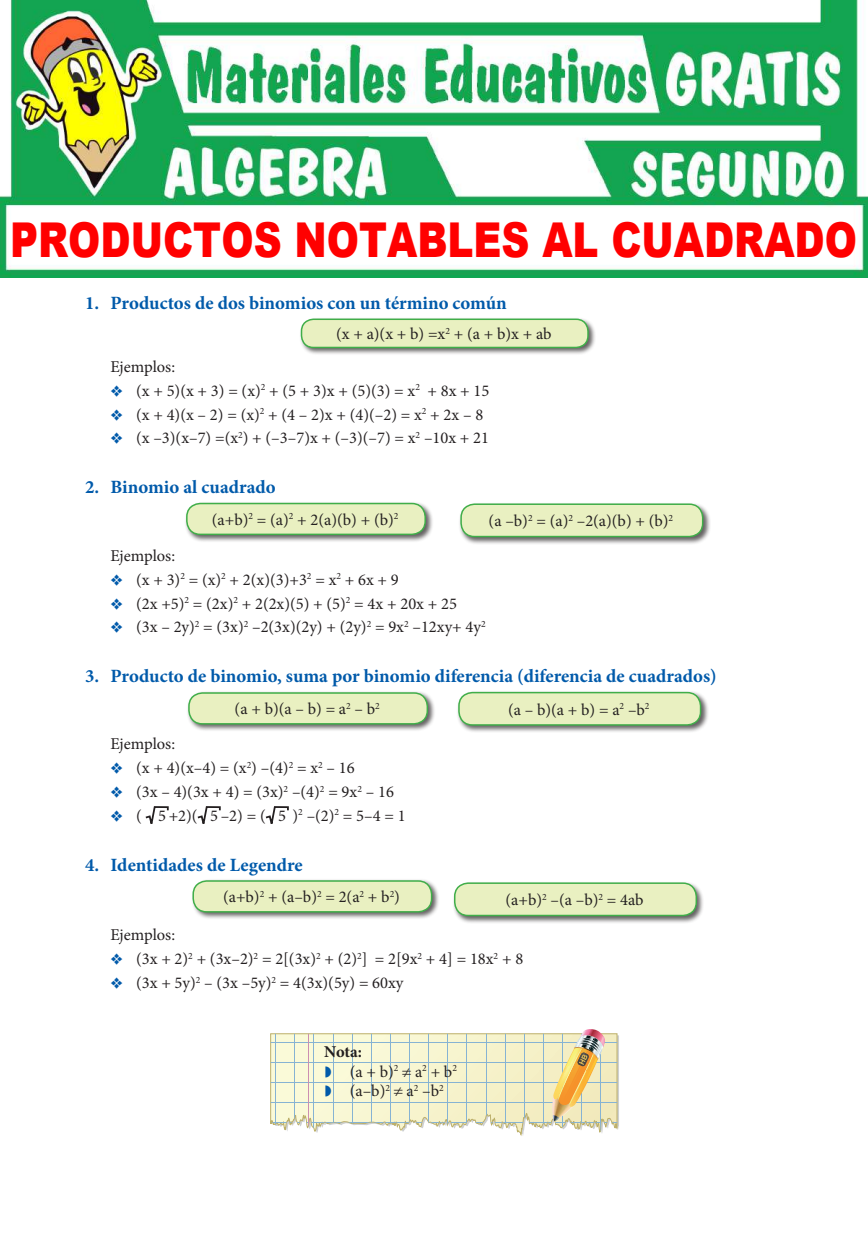
<style>
.page{position:relative;width:868px;height:1234px;background:#fff}
.page>*{position:absolute;margin:0;border:0;box-sizing:border-box;transform-origin:0 0}
.t1{font:900 48px "Arial";color:#f00;scale:.81 1}
.t2{font:700 18.75px "Minion Pro";color:#015aaa}
.t3{font:16.5px/23.7px "Minion Pro";color:#231f20}
.s1{font-weight:700}
</style>
<div class="page">
<div style="left:299px;top:317px;width:297px;height:38px;background:#231f20;opacity:.7"></div>
<div style="left:301px;top:319px;width:287px;height:28px;background:#e9f0c1;border-radius:12px"></div>
<div style="left:301px;top:318px;width:287px;height:30px;border:2px solid #40ae49;border-radius:12px"></div>
<div style="left:184px;top:501px;width:249px;height:41px;background:#231f20;opacity:.7"></div>
<div style="left:187px;top:503px;width:238px;height:31px;background:#e9f0c1;border-radius:13px"></div>
<div style="left:186px;top:502px;width:240px;height:33px;border:2px solid #40ae49;border-radius:13px"></div>
<div style="left:458px;top:501px;width:253px;height:44px;background:#231f20;opacity:.7"></div>
<div style="left:461px;top:504px;width:241px;height:32px;background:#e9f0c1;border-radius:13px"></div>
<div style="left:460px;top:503px;width:243px;height:34px;border:2px solid #40ae49;border-radius:13px"></div>
<div style="left:186px;top:690px;width:249px;height:42px;background:#231f20;opacity:.7"></div>
<div style="left:189px;top:692px;width:238px;height:31px;background:#e9f0c1;border-radius:13px"></div>
<div style="left:188px;top:692px;width:240px;height:32px;border:2px solid #40ae49;border-radius:13px"></div>
<div style="left:456px;top:690px;width:252px;height:43px;background:#231f20;opacity:.7"></div>
<div style="left:459px;top:692px;width:241px;height:32px;background:#e9f0c1;border-radius:13px"></div>
<div style="left:458px;top:691px;width:243px;height:34px;border:2px solid #40ae49;border-radius:13px"></div>
<svg style="left:145px;top:806px;width:24px;height:18px"></svg>
<svg style="left:197px;top:806px;width:24px;height:18px"></svg>
<svg style="left:265px;top:806px;width:24px;height:18px"></svg>
<div style="left:191px;top:878px;width:249px;height:41px;background:#231f20;opacity:.7"></div>
<div style="left:193px;top:880px;width:238px;height:31px;background:#e9f0c1;border-radius:13px"></div>
<div style="left:192px;top:880px;width:240px;height:32px;border:2px solid #40ae49;border-radius:13px"></div>
<div style="left:452px;top:880px;width:252px;height:43px;background:#231f20;opacity:.7"></div>
<div style="left:454px;top:883px;width:242px;height:32px;background:#e9f0c1;border-radius:13px"></div>
<div style="left:454px;top:882px;width:243px;height:34px;border:2px solid #40ae49;border-radius:13px"></div>
<img style="left:0;top:0;width:867px;height:278px">
<svg style="left:270px;top:1029px;width:349px;height:106px;background:#eae8ca"></svg>
<h1 class="t1" style="left:10px;top:204px;width:1046px">PRODUCTOS NOTABLES AL CUADRADO</h1>
<p class="t2" style="left:85px;top:289px;width:423px">1. Productos de dos binomios con un término común</p>
<p class="t3" style="left:336px;top:322px;width:217px">(x + a)(x + b) =x<sup>2</sup> + (a + b)x + ab</p>
<p class="t3" style="left:136px;top:355px;width:355px;text-indent:-26px">Ejemplos:<br>(x + 5)(x + 3) = (x)<sup>2</sup> + (5 + 3)x + (5)(3) = x<sup>2</sup> + 8x + 15 (x + 4)(x – 2) = (x)<sup>2</sup> + (4 – 2)x + (4)(–2) = x<sup>2</sup> + 2x – 8 (x –3)(x–7) =(x<sup>2</sup>) + (–3–7)x + (–3)(–7) = x<sup>2</sup> –10x + 21</p>
<p class="t2" style="left:85px;top:474px;width:192px">2. Binomio al cuadrado</p>
<p class="t3" style="left:212px;top:508px;width:188px">(a+b)<sup>2</sup> = (a)<sup>2</sup> + 2(a)(b) + (b)<sup>2</sup></p>
<p class="t3" style="left:488px;top:509px;width:186px">(a –b)<sup>2</sup> = (a)<sup>2</sup> –2(a)(b) + (b)<sup>2</sup></p>
<p class="t3" style="left:136px;top:544px;width:351px;text-indent:-26px">Ejemplos:<br>(x + 3)<sup>2</sup> = (x)<sup>2</sup> + 2(x)(3)+3<sup>2</sup> = x<sup>2</sup> + 6x + 9<br>(2x +5)<sup>2</sup> = (2x)<sup>2</sup> + 2(2x)(5) + (5)<sup>2</sup> = 4x + 20x + 25<br>(3x – 2y)<sup>2</sup> = (3x)<sup>2</sup> –2(3x)(2y) + (2y)<sup>2</sup> = 9x<sup>2</sup> –12xy+ 4y<sup>2</sup></p>
<p class="t2" style="left:85px;top:662px;width:633px">3. Producto de binomio, suma por binomio diferencia (diferencia de cuadrados)</p>
<p class="t3" style="left:234px;top:697px;width:147px">(a + b)(a – b) = a<sup>2</sup> – b<sup>2</sup></p>
<p class="t3" style="left:508px;top:697px;width:143px">(a – b)(a + b) = a<sup>2</sup> –b<sup>2</sup></p>
<p class="t3" style="left:136px;top:732px;width:271px;text-indent:-26px">Ejemplos:<br>(x + 4)(x–4) = (x<sup>2</sup>) –(4)<sup>2</sup> = x<sup>2</sup> – 16<br>(3x – 4)(3x + 4) = (3x)<sup>2</sup> –(4)<sup>2</sup> = 9x<sup>2</sup> – 16<br>( 5 +2)( 5 –2) = ( 5 )<sup>2</sup> –(2)<sup>2</sup> = 5–4 = 1</p>
<p class="t2" style="left:85px;top:851px;width:219px">4. Identidades de Legendre</p>
<p class="t3" style="left:223px;top:885px;width:178px">(a+b)<sup>2</sup> + (a–b)<sup>2</sup> = 2(a<sup>2</sup> + b<sup>2</sup>)</p>
<p class="t3" style="left:505px;top:888px;width:140px">(a+b)<sup>2</sup> –(a –b)<sup>2</sup> = 4ab</p>
<p class="t3" style="left:136px;top:922px;width:388px;text-indent:-26px">Ejemplos:<br>(3x + 2)<sup>2</sup> + (3x–2)<sup>2</sup> = 2[(3x)<sup>2</sup> + (2)<sup>2</sup>] = 2[9x<sup>2</sup> + 4] = 18x<sup>2</sup> + 8 (3x + 5y)<sup>2</sup> – (3x –5y)<sup>2</sup> = 4(3x)(5y) = 60xy</p>
<p class="t3" style="left:349px;top:1042px;width:109px;line-height:19.5px;text-indent:-26px"><span class="s1">Nota:<br></span>(a + b)<sup>2</sup> ≠ a<sup>2</sup> + b<sup>2 </sup>(a–b)<sup>2</sup> ≠ a<sup>2</sup> –b<sup>2</sup></p>
</div>
